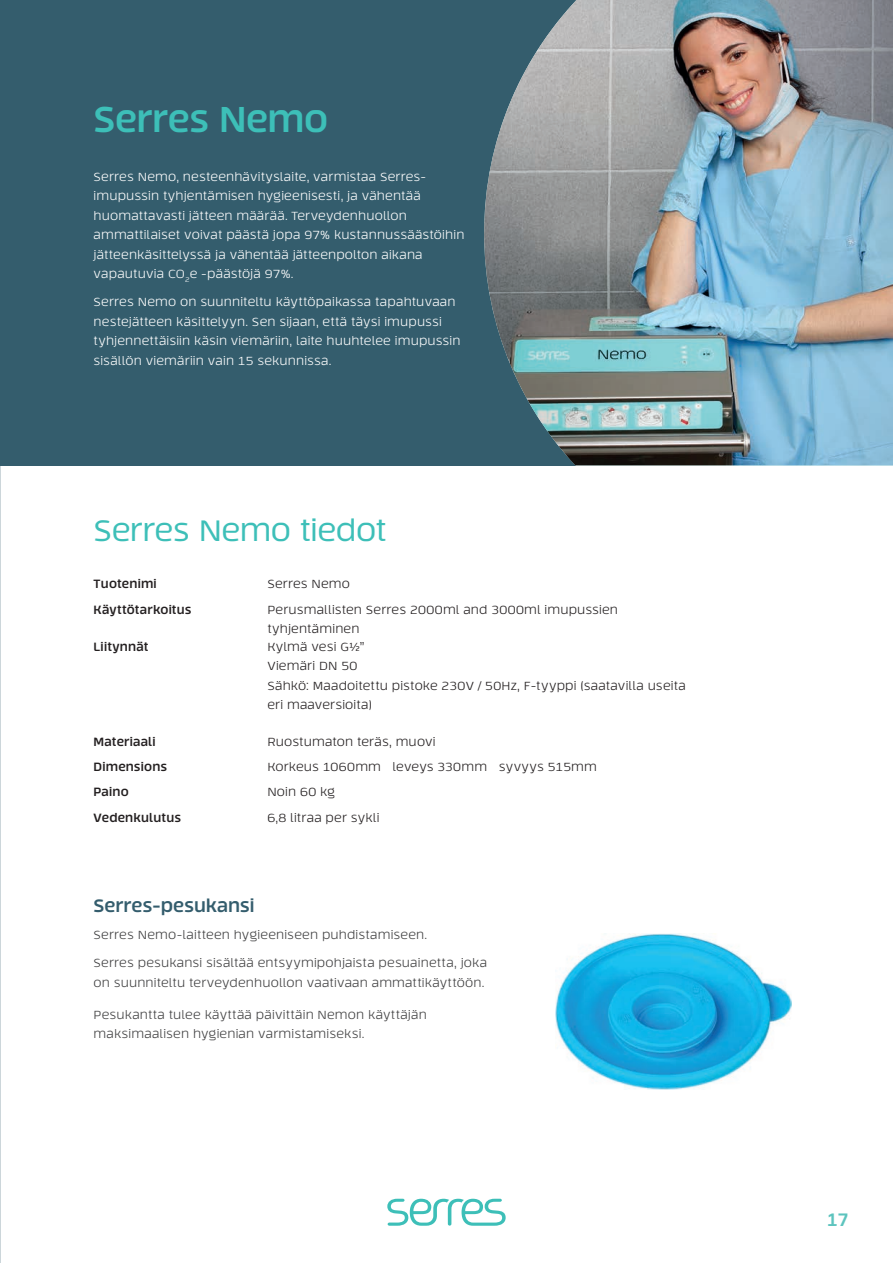
<style>
.page{position:relative;width:893px;height:1263px;background:#fff}
.page>*{position:absolute;margin:0;border:0;box-sizing:border-box;transform-origin:0 0}
.t1{font:700 36px "Tecna";letter-spacing:-.015em;color:#3dbfb8}
.t2{font:30px "Tecna";letter-spacing:-.015em;color:#3dbfb8}
.t3{font:700 18px "Tecna";letter-spacing:-.005em;color:#345d6d}
.t4{font:700 18px "Tecna";color:#5dc4be}
.t5{font:300 12px/19.5px "Tecna";letter-spacing:.01em;color:#fff}
.t6{font:300 12px/19.5px "Tecna";letter-spacing:.015em;color:#231f20}
.t7{font:300 12px/19.5px "Tecna";letter-spacing:.015em;color:#3e3e3f}
.t8{font:700 12px "Tecna";letter-spacing:.015em;color:#231f20}
</style>
<div class="page">
<svg style="left:387px;top:1199px;width:119px;height:27px"></svg>
<div style="left:0;top:0;width:893px;height:465px;background:#345d6d"></div>
<img style="left:484px;top:0;width:409px;height:465px">
<img style="left:555px;top:934px;width:236px;height:156px">
<h1 class="t1" style="left:94px;top:96px;width:236px">Serres Nemo</h1>
<p class="t5" style="left:94px;top:167px;width:372px">Serres Nemo, nesteenhävityslaite, varmistaa Serres&shy;imupussin tyhjentämisen hygieenisesti, ja vähentää huomattavasti jätteen määrää. Terveydenhuollon ammattilaiset voivat päästä jopa 97% kustannussäästöihin jätteenkäsittelyssä ja vähentää jätteenpolton aikana vapautuvia CO<sub>2</sub>e -päästöjä 97%.</p>
<p class="t5" style="left:94px;top:292px;width:368px">Serres Nemo on suunniteltu käyttöpaikassa tapahtuvaan nestejätteen käsittelyyn. Sen sijaan, että täysi imupussi tyhjennettäisiin käsin viemäriin, laite huuhtelee imupussin sisällön viemäriin vain 15 sekunnissa.</p>
<h2 class="t2" style="left:94px;top:511px;width:295px">Serres Nemo tiedot</h2>
<p class="t8" style="left:94px;top:576px;width:65px">Tuotenimi</p>
<p class="t6" style="left:267px;top:574px;width:84px">Serres Nemo</p>
<p class="t8" style="left:94px;top:601px;width:100px">Käyttötarkoitus</p>
<p class="t6" style="left:267px;top:599px;width:352px">Perusmallisten Serres 2000ml and 3000ml imupussien tyhjentäminen</p>
<p class="t8" style="left:94px;top:639px;width:56px">Liitynnät</p>
<p class="t6" style="left:267px;top:636px;width:420px">Kylmä vesi G½”<br>Viemäri DN 50<br>Sähkö: Maadoitettu pistoke 230V / 50Hz, F-tyyppi (saatavilla useita eri maaversioita)</p>
<p class="t8" style="left:94px;top:734px;width:64px">Materiaali</p>
<p class="t6" style="left:267px;top:732px;width:170px">Ruostumaton teräs, muovi</p>
<p class="t8" style="left:94px;top:759px;width:75px">Dimensions</p>
<p class="t6" style="left:267px;top:757px;width:331px">Korkeus 1060mm leveys 330mm syvyys 515mm</p>
<p class="t8" style="left:94px;top:784px;width:37px">Paino</p>
<p class="t6" style="left:267px;top:782px;width:69px">Noin 60 kg</p>
<p class="t8" style="left:94px;top:810px;width:89px">Vedenkulutus</p>
<p class="t6" style="left:267px;top:808px;width:114px">6,8 litraa per sykli</p>
<h3 class="t3" style="left:94px;top:893px;width:163px">Serres-pesukansi</h3>
<p class="t7" style="left:94px;top:925px;width:335px">Serres Nemo-laitteen hygieeniseen puhdistamiseen.</p>
<p class="t7" style="left:94px;top:953px;width:395px">Serres pesukansi sisältää entsyymipohjaista pesuainetta, joka on suunniteltu terveydenhuollon vaativaan ammattikäyttöön.</p>
<p class="t7" style="left:94px;top:1005px;width:335px">Pesukantta tulee käyttää päivittäin Nemon käyttäjän maksimaalisen hygienian varmistamiseksi.</p>
<h3 class="t4" style="left:827px;top:1208px;width:23px">17</h3>
</div>
